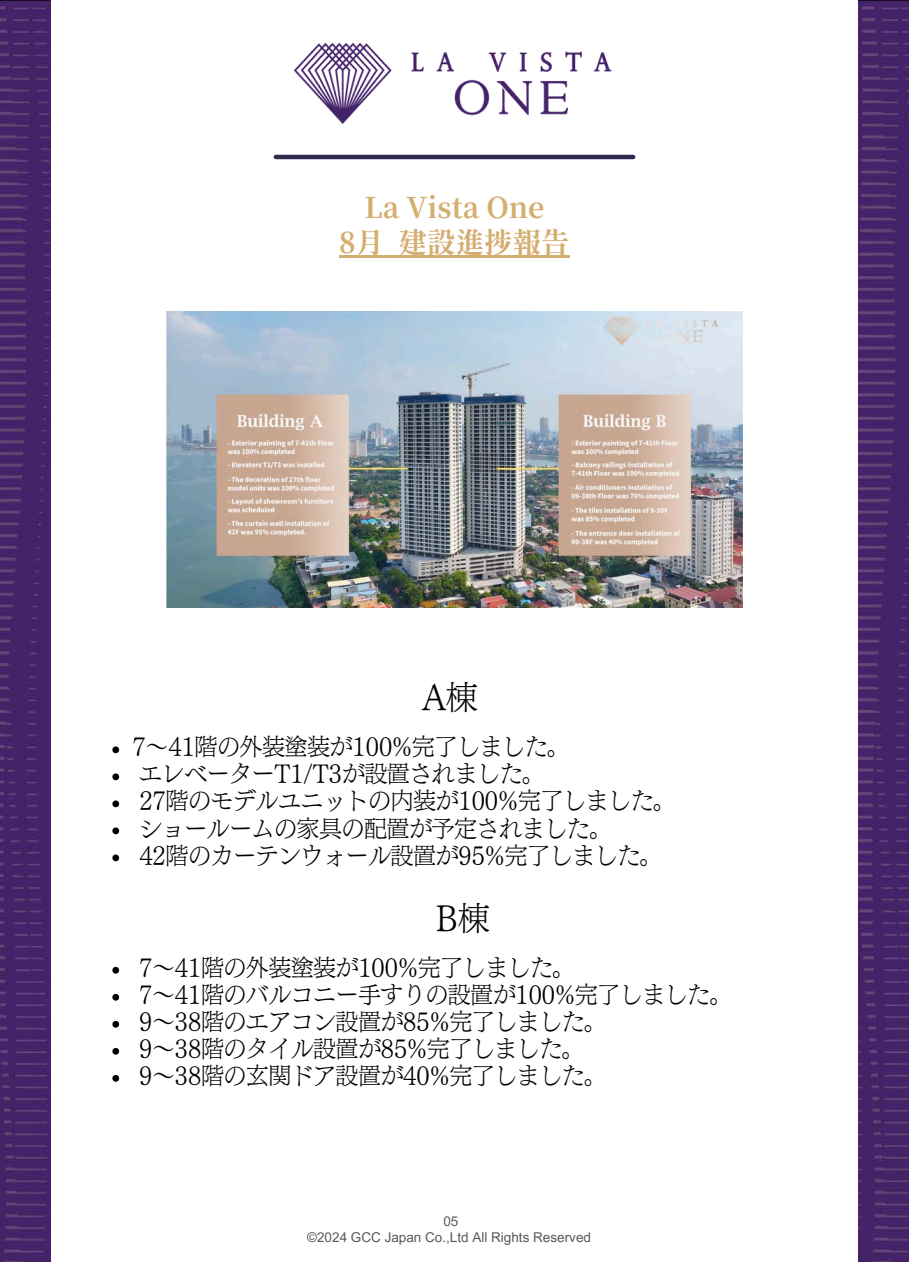
<style>
.page{position:relative;width:909px;height:1262px;background:#fff}
.page>*{position:absolute;margin:0;border:0;box-sizing:border-box;transform-origin:0 0}
.t1{font:31.5px "Canva Tsuku News Min Pr 6 N L";color:#000}
.t2{font:28.5px/34.8px "Gen Ryu Min TW B";color:#d4ad70;text-align:center}
.t3{font:22.5px "Canva Tsuku News Min Pr 6 N L";color:#000}
.t4{font:13.5px "Arial MT Pro";color:#585858}
</style>
<div class="page">
<img style="left:293px;top:42px;width:319px;height:82px">
<hr style="left:276px;top:155px;width:357px;height:4px;background:#2c2a4f">
<img style="left:0;top:0;width:51px;height:1261px">
<img style="left:858px;top:0;width:51px;height:1261px">
<img style="left:166px;top:312px;width:577px;height:295px">
<svg style="left:112px;top:966px;width:7px;height:7px"></svg>
<svg style="left:112px;top:993px;width:7px;height:7px"></svg>
<svg style="left:112px;top:1020px;width:7px;height:7px"></svg>
<svg style="left:112px;top:1047px;width:7px;height:7px"></svg>
<svg style="left:112px;top:1075px;width:7px;height:6px"></svg>
<svg style="left:112px;top:746px;width:7px;height:7px"></svg>
<svg style="left:112px;top:773px;width:7px;height:7px"></svg>
<svg style="left:112px;top:800px;width:7px;height:7px"></svg>
<svg style="left:112px;top:827px;width:7px;height:7px"></svg>
<svg style="left:112px;top:854px;width:7px;height:7px"></svg>
<hr style="left:339px;top:255px;width:45px;height:3px;background:#d4ad70">
<hr style="left:384px;top:255px;width:15px;height:3px;background:#d4ad70">
<hr style="left:399px;top:255px;width:171px;height:3px;background:#d4ad70">
<p class="t2" style="left:339px;top:190px;width:232px">La Vista One<br>8月建設進捗報告</p>
<p class="t1" style="left:422px;top:681px;width:57px">A棟</p>
<p class="t3" style="left:133px;top:735px;width:439px">7～41階の外装塗装が100%完了しました。</p>
<p class="t3" style="left:139px;top:762px;width:407px">エレベーターT1/T3が設置されました。</p>
<p class="t3" style="left:139px;top:789px;width:538px">27階のモデルユニットの内装が100%完了しました。</p>
<p class="t3" style="left:139px;top:816px;width:474px">ショールームの家具の配置が予定されました。</p>
<p class="t3" style="left:139px;top:843px;width:525px">42階のカーテンウォール設置が95%完了しました。</p>
<p class="t1" style="left:436px;top:902px;width:55px">B棟</p>
<p class="t3" style="left:139px;top:955px;width:437px">7〜41階の外装塗装が100%完了しました。</p>
<p class="t3" style="left:139px;top:982px;width:594px">7～41階のバルコニー手すりの設置が100%完了しました。</p>
<p class="t3" style="left:139px;top:1009px;width:469px">9～38階のエアコン設置が85%完了しました。</p>
<p class="t3" style="left:139px;top:1036px;width:447px">9～38階のタイル設置が85%完了しました。</p>
<h1 class="t3" style="left:139px;top:1063px;width:469px">9～38階の玄関ドア設置が40%完了しました。</h1>
<p class="t4" style="left:443px;top:1215px;width:17px">05</p>
<h1 class="t4" style="left:307px;top:1231px;width:285px">©️2024 GCC Japan Co.,Ltd All Rights Reserved</h1>
</div>
